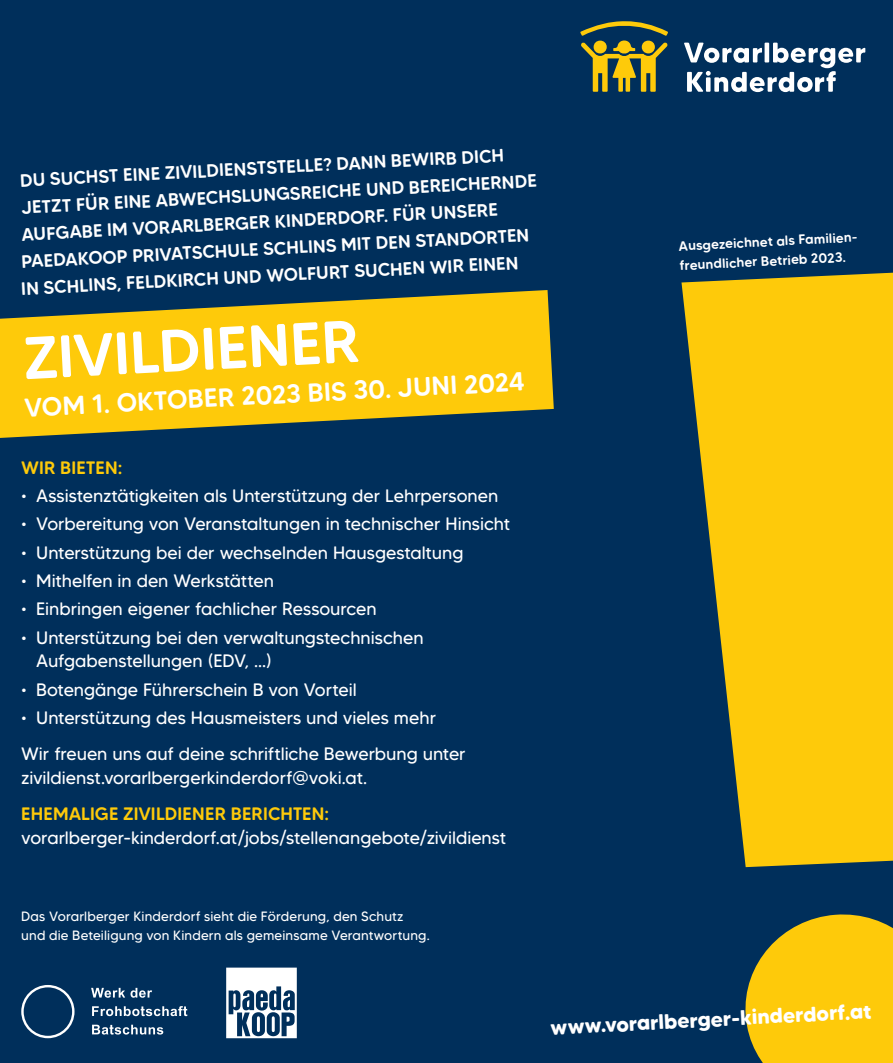
<style>
.page{position:relative;width:893px;height:1063px;background:#002f5b}
.page>*{position:absolute;margin:0;border:0;box-sizing:border-box;transform-origin:0 0}
.t1{font:500 59.7px "MADE Tommy Soft";color:#fff}
.t2{font:500 26.1px "MADE Tommy Soft";color:#fff}
.t3{font:700 21px "MADE Tommy Soft";color:#fff}
.t4{font:18px/24px "MADE Tommy Soft";color:#fff}
.t5{font:500 18px/27px "MADE Tommy Soft";color:#fff}
.t6{font:500 18px "MADE Tommy Soft";letter-spacing:.01em;color:#feca0a}
.t7{font:13.5px/19.5px "MADE Tommy Soft";letter-spacing:.01em;color:#fff}
.t8{font:500 13.5px/19.5px "MADE Tommy Soft";color:#fff}
</style>
<div class="page">
<svg style="left:684px;top:43px;width:181px;height:49px"></svg>
<svg style="left:580px;top:21px;width:88px;height:71px"></svg>
<svg style="left:681px;top:272px;width:212px;height:791px;fill:#feca0a"></svg>
<svg style="left:0;top:290px;width:554px;height:148px;fill:#feca0a"></svg>
<svg style="left:226px;top:968px;width:71px;height:70px"></svg>
<svg style="left:91px;top:988px;width:34px;height:10px"></svg>
<svg style="left:131px;top:988px;width:21px;height:10px"></svg>
<svg style="left:92px;top:1006px;width:95px;height:10px"></svg>
<svg style="left:92px;top:1025px;width:71px;height:10px"></svg>
<svg style="left:21px;top:985px;width:54px;height:53px"></svg>
<p class="t5" style="left:15px;top:167px;width:522px;rotate:-3deg">DU SUCHST EINE ZIVILDIENSTSTELLE? DANN BEWIRB DICH JETZT FÜR EINE ABWECHSLUNGSREICHE UND BEREICHERNDE AUFGABE IM VORARLBERGER KINDERDORF. FÜR UNSERE PAEDAKOOP PRIVATSCHULE SCHLINS MIT DEN STANDORTEN IN SCHLINS, FELDKIRCH UND WOLFURT SUCHEN WIR EINEN</p>
<h1 class="t1" style="left:21px;top:321px;width:338px;rotate:-3deg">ZIVILDIENER</h1>
<h2 class="t2" style="left:24px;top:391px;width:503px;rotate:-3deg">VOM 1. OKTOBER 2023 BIS 30. JUNI 2024</h2>
<p class="t6" style="left:21px;top:456px;width:103px">WIR BIETEN:</p>
<p class="t4" style="left:21px;top:484px;width:479px">• Assistenztätigkeiten als Unterstützung der Lehrpersonen</p>
<p class="t4" style="left:21px;top:512px;width:491px">• Vorbereitung von Veranstaltungen in technischer Hinsicht</p>
<p class="t4" style="left:21px;top:540px;width:444px">• Unterstützung bei der wechselnden Hausgestaltung</p>
<p class="t4" style="left:21px;top:569px;width:254px">• Mithelfen in den Werkstätten</p>
<p class="t4" style="left:21px;top:597px;width:357px">• Einbringen eigener fachlicher Ressourcen</p>
<p class="t4" style="left:36px;top:625px;width:389px;text-indent:-15px">• Unterstützung bei den verwaltungstechnischen<br>Aufgabenstellungen (EDV, ...)</p>
<p class="t4" style="left:21px;top:677px;width:337px">• Botengänge Führerschein B von Vorteil</p>
<p class="t4" style="left:21px;top:700px;width:446px;line-height:36px">• Unterstützung des Hausmeisters und vieles mehr<br>Wir freuen uns auf deine schriftliche Bewerbung unter</p>
<p class="t4" style="left:21px;top:766px;width:347px">zivildienst.vorarlbergerkinderdorf@voki.at.</p>
<p class="t6" style="left:21px;top:803px;width:309px">EHEMALIGE ZIVILDIENER BERICHTEN:</p>
<p class="t4" style="left:21px;top:826px;width:487px">vorarlberger-kinderdorf.at/jobs/stellenangebote/zivildienst</p>
<p class="t8" style="left:678px;top:236px;width:182px;rotate:-3deg">Ausgezeichnet als Familien&shy;freundlicher Betrieb 2023.</p>
<p class="t7" style="left:21px;top:906px;width:410px">Das Vorarlberger Kinderdorf sieht die Förderung, den Schutz und die Beteiligung von Kindern als gemeinsame Verantwortung.</p>
<p class="t3" style="left:550px;top:1015px;width:323px;rotate:-3deg">www.vorarlberger-kinderdorf.at</p>
</div>
